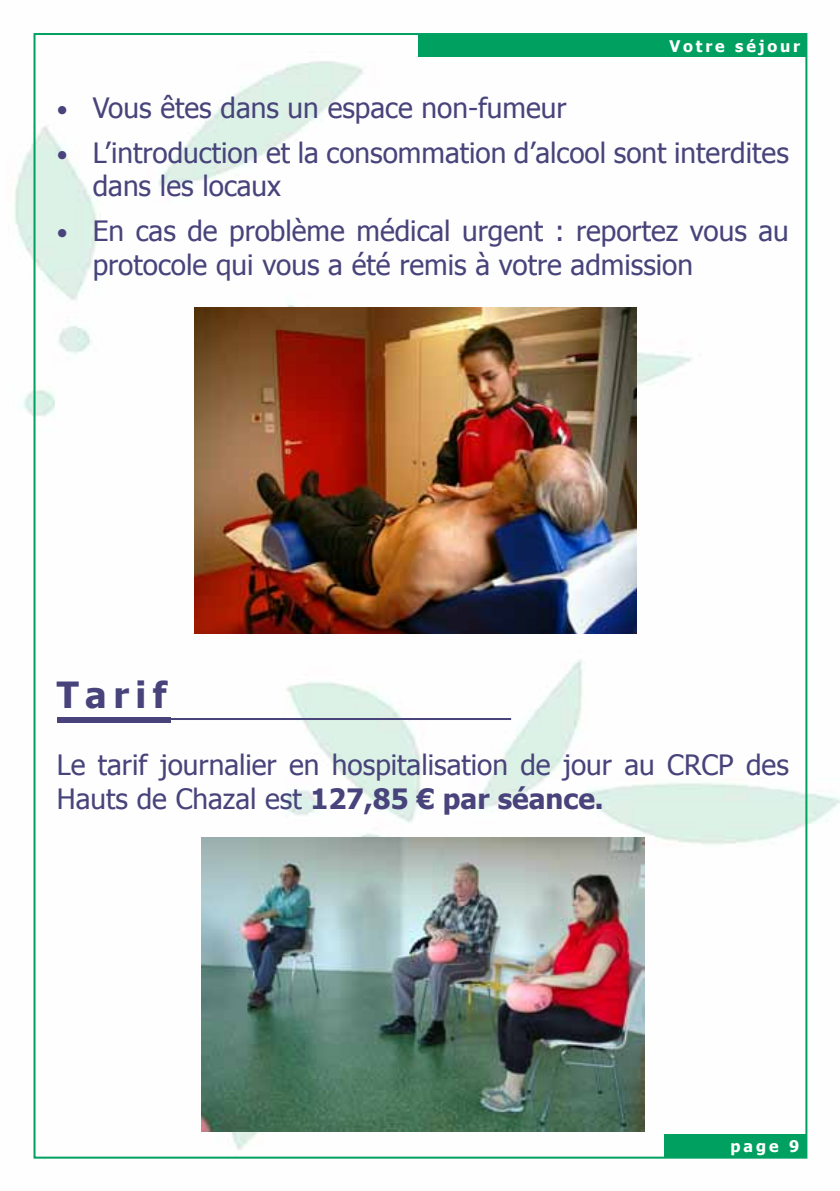
<style>
.page{position:relative;width:840px;height:1191px;background:#fff}
.page>*{position:absolute;margin:0;border:0;box-sizing:border-box;transform-origin:0 0}
.t1{font:700 36px "Tahoma";letter-spacing:.18em;color:#48447b}
.t2{font:28px/33.6px "Tahoma";color:#48447b}
.t3{font:700 16px "Tahoma";letter-spacing:.18em;color:#fff}
.s1{font-size:24px}
.s2{font-weight:700}
</style>
<div class="page">
<img style="left:14px;top:33px;width:825px;height:1126px">
<hr style="left:57px;top:718px;width:454px;height:2px;background:#48447b">
<div style="left:57px;top:718px;width:113px;height:5px;background:#48447b"></div>
<img style="left:201px;top:838px;width:442px;height:293px">
<div style="left:663px;top:1134px;width:142px;height:22px;background:#00a160"></div>
<img style="left:195px;top:308px;width:441px;height:326px">
<div style="left:418px;top:34px;width:387px;height:22px;background:#00a160"></div>
<p class="t3" style="left:669px;top:35px;width:132px">Votre séjour</p>
<p class="t2" style="left:57px;top:90px;width:511px"><span class="s1">•</span> Vous êtes dans un espace non-fumeur</p>
<p class="t2" style="left:93px;top:134px;width:697px;text-indent:-36px"><span class="s1">•</span> L’introduction et la consommation d’alcool sont interdites dans les locaux</p>
<p class="t2" style="left:93px;top:213px;width:697px;text-indent:-36px"><span class="s1">•</span> En cas de problème médical urgent : reportez vous au protocole qui vous a été remis à votre admission</p>
<p class="t1" style="left:57px;top:670px;width:111px">Tarif</p>
<p class="t2" style="left:57px;top:747px;width:733px">Le tarif journalier en hospitalisation de jour au CRCP des<br>Hauts de Chazal est <span class="s2">127,85 € par séance.</span></p>
<p class="t3" style="left:730px;top:1134px;width:70px">page 9</p>
</div>
